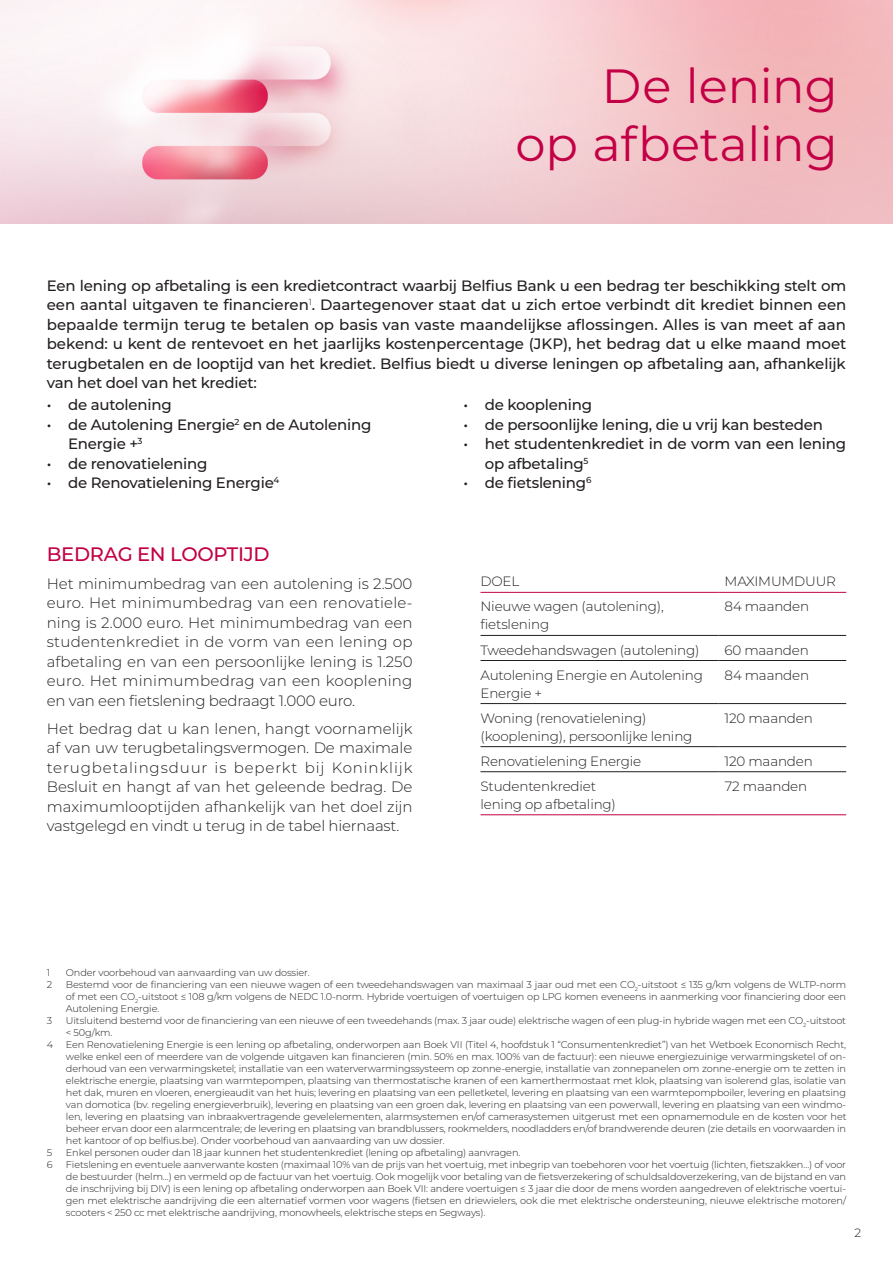
<style>
.page{position:relative;width:893px;height:1263px;background:#fff}
.page>*{position:absolute;margin:0;border:0;box-sizing:border-box;transform-origin:0 0}
.t1{font:48px "Belfius 21";color:#c30045}
.Titel_1_kleiner{font:500 19.5px "Belfius 21";letter-spacing:-.015em;color:#c30045}
.inleiding__kan_varie{font:500 15px/19.5px "Belfius 21";letter-spacing:-.015em;color:#231f20}
.lopende{font:300 15px/19.5px "Belfius 21";letter-spacing:-.015em;color:#231f20;text-align:justify}
.TABcorps{font:300 13.5px/18px "Belfius 21";letter-spacing:-.015em;color:#231f20}
.t2{font:300 12px "Belfius 21";color:#231f20}
.voetnoot{font:300 9.75px/12px "Belfius 21";letter-spacing:-.015em;color:#231f20;text-align:justify}
</style>
<div class="page">
<hr style="left:480px;top:592px;width:239px;height:1px;background:#c30045">
<hr style="left:719px;top:592px;width:127px;height:1px;background:#c30045">
<hr style="left:480px;top:814px;width:239px;height:1px;background:#c30045">
<hr style="left:719px;top:814px;width:127px;height:1px;background:#c30045">
<hr style="left:480px;top:635px;width:239px;height:1px;background:#231f20">
<hr style="left:719px;top:635px;width:127px;height:1px;background:#231f20">
<hr style="left:480px;top:771px;width:239px;height:1px;background:#231f20">
<hr style="left:719px;top:771px;width:127px;height:1px;background:#231f20">
<hr style="left:480px;top:660px;width:239px;height:1px;background:#231f20">
<hr style="left:719px;top:660px;width:127px;height:1px;background:#231f20">
<hr style="left:480px;top:703px;width:239px;height:1px;background:#231f20">
<hr style="left:719px;top:703px;width:127px;height:1px;background:#231f20">
<hr style="left:480px;top:746px;width:239px;height:1px;background:#231f20">
<hr style="left:719px;top:746px;width:127px;height:1px;background:#231f20">
<img style="left:0;top:0;width:893px;height:223px">
<p class="t1" style="left:602px;top:56px;width:237px">De lening</p>
<p class="t1" style="left:515px;top:114px;width:324px">op afbetaling</p>
<p class="inleiding__kan_varie" style="left:47px;top:276px;width:801px;text-align:justify">Een lening op afbetaling is een kredietcontract waarbij Belfius Bank u een bedrag ter beschikking stelt om een aantal uitgaven te financieren<sup>1</sup>. Daartegenover staat dat u zich ertoe verbindt dit krediet binnen een bepaalde termijn terug te betalen op basis van vaste maandelijkse aflossingen. Alles is van meet af aan bekend: u kent de rentevoet en het jaarlijks kostenpercentage (JKP), het bedrag dat u elke maand moet terugbetalen en de looptijd van het krediet. Belfius biedt u diverse leningen op afbetaling aan, afhankelijk van het doel van het krediet:</p>
<p class="inleiding__kan_varie" style="left:47px;top:395px;width:127px">• de autolening</p>
<p class="inleiding__kan_varie" style="left:68px;top:414px;width:305px;text-indent:-21px">• de Autolening Energie<sup>2</sup> en de Autolening<br>Energie +<sup>3</sup></p>
<p class="inleiding__kan_varie" style="left:47px;top:453px;width:162px">• de renovatielening</p>
<p class="inleiding__kan_varie" style="left:47px;top:473px;width:234px">• de Renovatielening Energie<sup>4</sup></p>
<p class="Titel_1_kleiner" style="left:47px;top:541px;width:224px">BEDRAG EN LOOPTIJD</p>
<p class="lopende" style="left:47px;top:573px;width:367px">Het minimumbedrag van een autolening is 2.500 euro. Het minimumbedrag van een renovatiele&shy;ning is 2.000 euro. Het minimumbedrag van een studentenkrediet in de vorm van een lening op afbetaling en van een persoonlijke lening is 1.250 euro. Het minimumbedrag van een kooplening en van een fietslening bedraagt 1.000 euro.</p>
<p class="lopende" style="left:47px;top:718px;width:367px">Het bedrag dat u kan lenen, hangt voornamelijk af van uw terugbetalingsvermogen. De maximale terugbetalingsduur is beperkt bij Koninklijk Besluit en hangt af van het geleende bedrag. De maximumlooptijden afhankelijk van het doel zijn vastgelegd en vindt u terug in de tabel hiernaast.</p>
<p class="inleiding__kan_varie" style="left:463px;top:395px;width:130px">• de kooplening</p>
<p class="inleiding__kan_varie" style="left:463px;top:414px;width:361px">• de persoonlijke lening, die u vrij kan besteden</p>
<p class="inleiding__kan_varie" style="left:485px;top:434px;width:363px;text-indent:-21px">• het studentenkrediet in de vorm van een lening op afbetaling<sup>5</sup></p>
<p class="inleiding__kan_varie" style="left:463px;top:473px;width:129px">• de fietslening<sup>6</sup></p>
<p class="TABcorps" style="left:480px;top:572px;width:40px">DOEL</p>
<p class="TABcorps" style="left:725px;top:572px;width:113px">MAXIMUMDUUR</p>
<p class="TABcorps" style="left:480px;top:598px;width:185px">Nieuwe wagen (autolening), fietslening</p>
<p class="TABcorps" style="left:725px;top:598px;width:86px">84 maanden</p>
<p class="TABcorps" style="left:480px;top:641px;width:220px">Tweedehandswagen (autolening)</p>
<p class="TABcorps" style="left:725px;top:641px;width:86px">60 maanden</p>
<p class="TABcorps" style="left:480px;top:666px;width:224px">Autolening Energie en Autolening<br>Energie +</p>
<p class="TABcorps" style="left:725px;top:666px;width:86px">84 maanden</p>
<p class="TABcorps" style="left:480px;top:709px;width:213px">Woning (renovatielening) (kooplening), persoonlijke lening</p>
<p class="TABcorps" style="left:725px;top:709px;width:90px">120 maanden</p>
<p class="TABcorps" style="left:480px;top:752px;width:162px">Renovatielening Energie</p>
<p class="TABcorps" style="left:725px;top:752px;width:90px">120 maanden</p>
<p class="TABcorps" style="left:480px;top:777px;width:137px">Studentenkrediet lening op afbetaling)</p>
<p class="TABcorps" style="left:725px;top:777px;width:84px">72 maanden</p>
<p class="voetnoot" style="left:47px;top:967px;width:5px">1</p>
<p class="voetnoot" style="left:66px;top:967px;width:245px">Onder voorbehoud van aanvaarding van uw dossier.</p>
<p class="voetnoot" style="left:47px;top:979px;width:7px">2</p>
<p class="voetnoot" style="left:66px;top:979px;width:782px">Bestemd voor de financiering van een nieuwe wagen of een tweedehandswagen van maximaal 3 jaar oud met een CO<sub>2</sub>-uitstoot ≤ 135 g/km volgens de WLTP-norm of met een CO<sub>2</sub>-uitstoot ≤ 108 g/km volgens de NEDC 1.0-norm. Hybride voertuigen of voertuigen op LPG komen eveneens in aanmerking voor financiering door een Autolening Energie.</p>
<p class="voetnoot" style="left:47px;top:1015px;width:7px">3</p>
<p class="voetnoot" style="left:66px;top:1015px;width:782px">Uitsluitend bestemd voor de financiering van een nieuwe of een tweedehands (max. 3 jaar oude) elektrische wagen of een plug-in hybride wagen met een CO<sub>2</sub>-uitstoot &lt; 50g/km.</p>
<p class="voetnoot" style="left:47px;top:1039px;width:8px">4</p>
<p class="voetnoot" style="left:66px;top:1039px;width:782px">Een Renovatielening Energie is een lening op afbetaling, onderworpen aan Boek VII (Titel 4, hoofdstuk 1 “Consumentenkrediet”) van het Wetboek Economisch Recht, welke enkel een of meerdere van de volgende uitgaven kan financieren (min. 50% en max. 100% van de factuur): een nieuwe energiezuinige verwarmingsketel of on&shy;derhoud van een verwarmingsketel; installatie van een waterverwarmingssysteem op zonne-energie, installatie van zonnepanelen om zonne-energie om te zetten in elektrische energie, plaatsing van warmtepompen, plaatsing van thermostatische kranen of een kamerthermostaat met klok, plaatsing van isolerend glas, isolatie van het dak, muren en vloeren, energieaudit van het huis; levering en plaatsing van een pelletketel, levering en plaatsing van een warmtepompboiler, levering en plaatsing van domotica (bv. regeling energieverbruik), levering en plaatsing van een groen dak, levering en plaatsing van een powerwall, levering en plaatsing van een windmo&shy;len, levering en plaatsing van inbraakvertragende gevelelementen, alarmsystemen en/of camerasystemen uitgerust met een opnamemodule en de kosten voor het beheer ervan door een alarmcentrale; de levering en plaatsing van brandblussers, rookmelders, noodladders en/of brandwerende deuren (zie details en voorwaarden in het kantoor of op belfius.be). Onder voorbehoud van aanvaarding van uw dossier.</p>
<p class="voetnoot" style="left:47px;top:1147px;width:7px">5</p>
<p class="voetnoot" style="left:66px;top:1147px;width:456px">Enkel personen ouder dan 18 jaar kunnen het studentenkrediet (lening op afbetaling) aanvragen.</p>
<p class="voetnoot" style="left:47px;top:1159px;width:7px">6</p>
<p class="voetnoot" style="left:66px;top:1159px;width:782px">Fietslening en eventuele aanverwante kosten (maximaal 10% van de prijs van het voertuig, met inbegrip van toebehoren voor het voertuig (lichten, fietszakken…) of voor de bestuurder (helm…) en vermeld op de factuur van het voertuig. Ook mogelijk voor betaling van de fietsverzekering of schuldsaldoverzekering, van de bijstand en van de inschrijving bij DIV) is een lening op afbetaling onderworpen aan Boek VII: andere voertuigen ≤ 3 jaar die door de mens worden aangedreven of elektrische voertui&shy;gen met elektrische aandrijving die een alternatief vormen voor wagens (fietsen en driewielers, ook die met elektrische ondersteuning, nieuwe elektrische motoren/ scooters &lt; 250 cc met elektrische aandrijving, monowheels, elektrische steps en Segways).</p>
<p class="t2" style="left:854px;top:1225px;width:8px">2</p>
</div>
